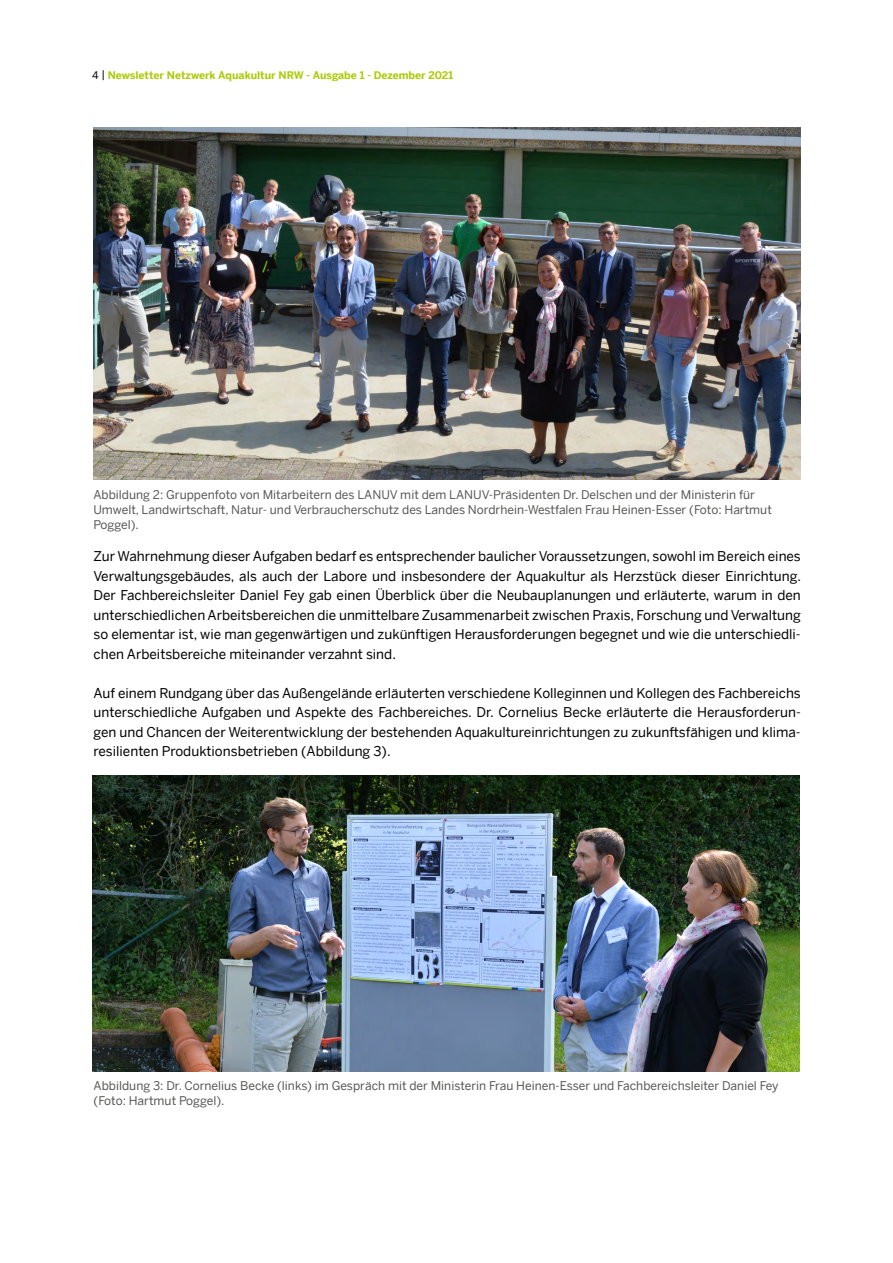
<style>
.page{position:relative;width:893px;height:1263px;background:#fff}
.page>*{position:absolute;margin:0;border:0;box-sizing:border-box;transform-origin:0 0}
.t1{font:13.5px/19.5px "Benton Sans";color:#000;text-align:justify}
.t2{font:12px/15px "Benton Sans";color:#575756}
.t3{font:700 10.5px "Benton Sans";color:#afca0b}
.s1{font-weight:400;color:#000}
</style>
<div class="page">
<img style="left:92px;top:776px;width:707px;height:295px">
<img style="left:94px;top:128px;width:707px;height:352px">
<p class="t3" style="left:92px;top:69px;width:363px"><span class="s1">4 |</span> Newsletter Netzwerk Aquakultur NRW - Ausgabe 1 - Dezember 2021</p>
<p class="t2" style="left:93px;top:487px;width:680px">Abbildung 2: Gruppenfoto von Mitarbeitern des LANUV mit dem LANUV-Präsidenten Dr. Delschen und der Ministerin für<br>Umwelt, Landwirtschaft, Natur- und Verbraucherschutz des Landes Nordrhein-Westfalen Frau Heinen-Esser (Foto: Hartmut<br>Poggel).</p>
<p class="t1" style="left:94px;top:546px;width:709px">Zur Wahrnehmung dieser Aufgaben bedarf es entsprechender baulicher Voraussetzungen, sowohl im Bereich eines Verwaltungsgebäudes, als auch der Labore und insbesondere der Aquakultur als Herzstück dieser Einrichtung.<br>Der Fachbereichsleiter Daniel Fey gab einen Überblick über die Neubauplanungen und erläuterte, warum in den unterschiedlichen Arbeitsbereichen die unmittelbare Zusammenarbeit zwischen Praxis, Forschung und Verwaltung so elementar ist, wie man gegenwärtigen und zukünftigen Herausforderungen begegnet und wie die unterschiedli&shy;chen Arbeitsbereiche miteinander verzahnt sind.</p>
<p class="t1" style="left:94px;top:683px;width:709px">Auf einem Rundgang über das Außengelände erläuterten verschiedene Kolleginnen und Kollegen des Fachbereichs unterschiedliche Aufgaben und Aspekte des Fachbereiches. Dr. Cornelius Becke erläuterte die Herausforderun&shy;gen und Chancen der Weiterentwicklung der bestehenden Aquakultureinrichtungen zu zukunftsfähigen und klima&shy;resilienten Produktionsbetrieben (Abbildung 3).</p>
<p class="t2" style="left:94px;top:1077px;width:686px">Abbildung 3: Dr. Cornelius Becke (links) im Gespräch mit der Ministerin Frau Heinen-Esser und Fachbereichsleiter Daniel Fey (Foto: Hartmut Poggel).</p>
</div>
